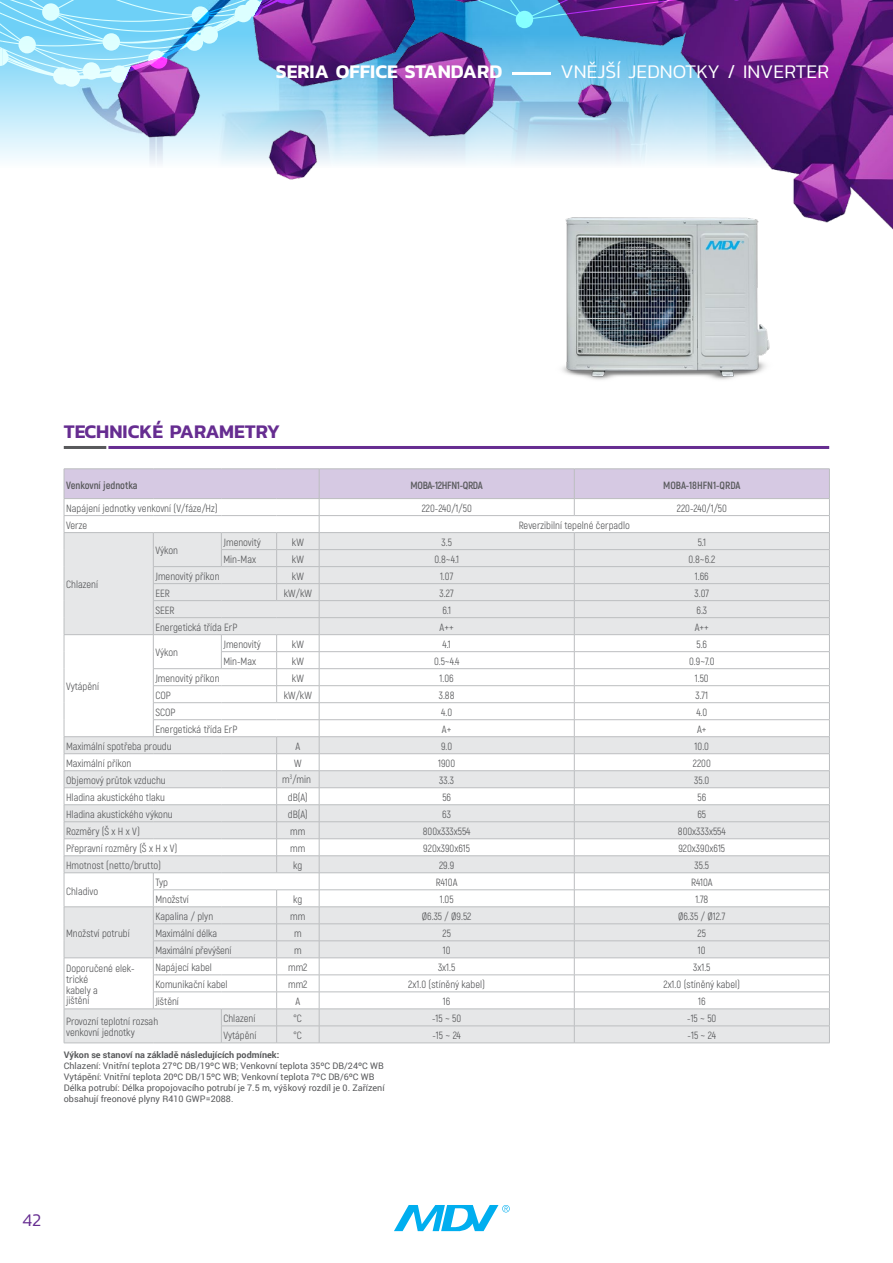
<style>
.page{position:relative;width:893px;height:1263px;background:#fff}
.page>*{position:absolute;margin:0;border:0;box-sizing:border-box;transform-origin:0 0}
.t1{font:300 19.5px "Kanit";color:#fff}
.t2{font:600 19.5px "Kanit";color:#662d91}
.t3{font:300 18px "Kanit";color:#662d91}
.t4{font:10.5px/10.8px "Akrobat";color:#58595b}
.t5{font:700 10.5px "Akrobat";letter-spacing:-.005em;color:#58595b}
.t6{font:700 10.5px "Akrobat";letter-spacing:-.03em;color:#58595b}
.t7{font:9px/10.8px "Roboto";color:#58595b}
.t8{font:700 9px "Roboto";color:#58595b}
.s1{font-weight:600}
</style>
<div class="page">
<img style="left:562px;top:368px;width:203px;height:12px">
<img style="left:0;top:87px;width:109px;height:73px">
<img style="left:109px;top:87px;width:784px;height:281px">
<svg style="left:0;top:0;width:893px;height:87px;background:#7276bc"></svg>
<svg style="left:394px;top:1205px;width:116px;height:26px"></svg>
<hr style="left:64px;top:468px;width:89px;height:1px;background:#bcbec0">
<hr style="left:153px;top:468px;width:68px;height:1px;background:#bcbec0">
<hr style="left:221px;top:468px;width:56px;height:1px;background:#bcbec0">
<hr style="left:277px;top:468px;width:42px;height:1px;background:#bcbec0">
<hr style="left:319px;top:468px;width:255px;height:1px;background:#bcbec0">
<hr style="left:574px;top:468px;width:256px;height:1px;background:#bcbec0">
<hr style="left:64px;top:1043px;width:89px;height:1px;background:#bcbec0">
<hr style="left:153px;top:1043px;width:68px;height:1px;background:#bcbec0">
<svg style="left:64px;top:469px;width:766px;height:574px"></svg>
<hr style="left:221px;top:1043px;width:56px;height:1px;background:#bcbec0">
<hr style="left:277px;top:1043px;width:42px;height:1px;background:#bcbec0">
<hr style="left:319px;top:1043px;width:255px;height:1px;background:#bcbec0">
<hr style="left:574px;top:1043px;width:256px;height:1px;background:#bcbec0">
<hr style="left:108px;top:446px;width:721px;height:3px;background:#662d91">
<hr style="left:64px;top:446px;width:42px;height:3px;background:#58595b">
<h1 class="t1" style="left:276px;top:58px;width:555px"><span class="s1">SERIA OFFICE STANDARD -</span>VNĚJŠÍ JEDNOTKY / INVERTER</h1>
<h1 class="t2" style="left:64px;top:417px;width:218px">TECHNICKÉ PARAMETRY</h1>
<p class="t5" style="left:66px;top:478px;width:73px">Venkovní jednotka</p>
<p class="t6" style="left:411px;top:478px;width:74px">MOBA-12HFN1-QRDA</p>
<p class="t5" style="left:663px;top:478px;width:79px">MOBA-18HFN1-QRDA</p>
<p class="t4" style="left:66px;top:503px;width:153px">Napájení jednotky venkovní (V/fáze/Hz)</p>
<p class="t4" style="left:422px;top:503px;width:52px">220-240/1/50</p>
<p class="t4" style="left:677px;top:503px;width:52px">220-240/1/50</p>
<p class="t4" style="left:66px;top:520px;width:23px">Verze</p>
<p class="t4" style="left:519px;top:520px;width:113px">Reverzibilní tepelné čerpadlo</p>
<p class="t4" style="left:66px;top:579px;width:33px">Chlazení</p>
<p class="t4" style="left:155px;top:545px;width:24px">Výkon</p>
<p class="t4" style="left:223px;top:537px;width:39px">Jmenovitý</p>
<p class="t4" style="left:292px;top:537px;width:13px">kW</p>
<p class="t4" style="left:441px;top:537px;width:12px">3.5</p>
<p class="t4" style="left:698px;top:537px;width:10px">5.1</p>
<p class="t4" style="left:223px;top:554px;width:34px">Min-Max</p>
<p class="t4" style="left:292px;top:554px;width:13px">kW</p>
<p class="t4" style="left:434px;top:554px;width:26px">0.8~4.1</p>
<p class="t4" style="left:688px;top:554px;width:28px">0.8~6.2</p>
<p class="t4" style="left:155px;top:571px;width:66px">Jmenovitý příkon</p>
<p class="t4" style="left:292px;top:571px;width:13px">kW</p>
<p class="t4" style="left:440px;top:571px;width:15px">1.07</p>
<p class="t4" style="left:695px;top:571px;width:15px">1.66</p>
<p class="t4" style="left:155px;top:588px;width:16px">EER</p>
<p class="t4" style="left:284px;top:588px;width:30px">kW/kW</p>
<p class="t4" style="left:440px;top:588px;width:16px">3.27</p>
<p class="t4" style="left:694px;top:588px;width:16px">3.07</p>
<p class="t4" style="left:155px;top:605px;width:21px">SEER</p>
<p class="t4" style="left:442px;top:605px;width:10px">6.1</p>
<p class="t4" style="left:696px;top:605px;width:12px">6.3</p>
<p class="t4" style="left:155px;top:622px;width:84px">Energetická třída ErP</p>
<p class="t4" style="left:440px;top:622px;width:16px">A++</p>
<p class="t4" style="left:695px;top:622px;width:16px">A++</p>
<p class="t4" style="left:155px;top:647px;width:24px">Výkon</p>
<p class="t4" style="left:223px;top:639px;width:39px">Jmenovitý</p>
<p class="t4" style="left:292px;top:639px;width:13px">kW</p>
<p class="t4" style="left:443px;top:639px;width:10px">4.1</p>
<p class="t4" style="left:696px;top:639px;width:12px">5.6</p>
<p class="t4" style="left:223px;top:656px;width:34px">Min-Max</p>
<p class="t4" style="left:292px;top:656px;width:13px">kW</p>
<p class="t4" style="left:434px;top:656px;width:27px">0.5~4.4</p>
<p class="t4" style="left:689px;top:656px;width:27px">0.9~7.0</p>
<p class="t4" style="left:155px;top:673px;width:66px">Jmenovitý příkon</p>
<p class="t4" style="left:292px;top:673px;width:13px">kW</p>
<p class="t4" style="left:440px;top:673px;width:16px">1.06</p>
<p class="t4" style="left:695px;top:673px;width:15px">1.50</p>
<p class="t4" style="left:155px;top:690px;width:17px">COP</p>
<p class="t4" style="left:284px;top:690px;width:30px">kW/kW</p>
<p class="t4" style="left:439px;top:690px;width:17px">3.88</p>
<p class="t4" style="left:695px;top:690px;width:14px">3.71</p>
<p class="t4" style="left:155px;top:707px;width:22px">SCOP</p>
<p class="t4" style="left:441px;top:707px;width:12px">4.0</p>
<p class="t4" style="left:696px;top:707px;width:12px">4.0</p>
<p class="t4" style="left:155px;top:724px;width:84px">Energetická třída ErP</p>
<p class="t4" style="left:442px;top:724px;width:11px">A+</p>
<p class="t4" style="left:697px;top:724px;width:11px">A+</p>
<p class="t4" style="left:66px;top:741px;width:107px">Maximální spotřeba proudu</p>
<p class="t4" style="left:295px;top:741px;width:6px">A</p>
<p class="t4" style="left:441px;top:741px;width:13px">9.0</p>
<p class="t4" style="left:695px;top:741px;width:16px">10.0</p>
<p class="t4" style="left:66px;top:758px;width:67px">Maximální příkon</p>
<p class="t4" style="left:294px;top:758px;width:9px">W</p>
<p class="t4" style="left:438px;top:758px;width:19px">1900</p>
<p class="t4" style="left:693px;top:758px;width:20px">2200</p>
<p class="t4" style="left:66px;top:775px;width:101px">Objemový průtok vzduchu</p>
<p class="t4" style="left:439px;top:775px;width:16px">33.3</p>
<p class="t4" style="left:694px;top:775px;width:17px">35.0</p>
<p class="t4" style="left:66px;top:792px;width:100px">Hladina akustického tlaku</p>
<p class="t4" style="left:288px;top:792px;width:21px">dB(A)</p>
<p class="t4" style="left:442px;top:792px;width:10px">56</p>
<p class="t4" style="left:697px;top:792px;width:10px">56</p>
<p class="t4" style="left:66px;top:809px;width:108px">Hladina akustického výkonu</p>
<p class="t4" style="left:288px;top:809px;width:21px">dB(A)</p>
<p class="t4" style="left:442px;top:809px;width:10px">63</p>
<p class="t4" style="left:697px;top:809px;width:10px">65</p>
<p class="t4" style="left:66px;top:826px;width:75px">Rozměry (Š x H x V)</p>
<p class="t4" style="left:290px;top:826px;width:17px">mm</p>
<p class="t4" style="left:423px;top:826px;width:49px">800x333x554</p>
<p class="t4" style="left:678px;top:826px;width:49px">800x333x554</p>
<p class="t4" style="left:66px;top:843px;width:113px">Přepravní rozměry (Š x H x V)</p>
<p class="t4" style="left:290px;top:843px;width:17px">mm</p>
<p class="t4" style="left:423px;top:843px;width:48px">920x390x615</p>
<p class="t4" style="left:678px;top:843px;width:48px">920x390x615</p>
<p class="t4" style="left:66px;top:860px;width:97px">Hmotnost (netto/brutto)</p>
<p class="t4" style="left:293px;top:860px;width:11px">kg</p>
<p class="t4" style="left:439px;top:860px;width:17px">29.9</p>
<p class="t4" style="left:694px;top:860px;width:16px">35.5</p>
<p class="t4" style="left:66px;top:885px;width:34px">Chladivo</p>
<p class="t4" style="left:66px;top:681px;width:34px">Vytápění</p>
<p class="t4" style="left:282px;top:774px;width:30px">m<sup>3</sup>/min</p>
<p class="t4" style="left:155px;top:877px;width:14px">Typ</p>
<p class="t4" style="left:436px;top:877px;width:23px">R410A</p>
<p class="t4" style="left:691px;top:877px;width:23px">R410A</p>
<p class="t4" style="left:155px;top:894px;width:35px">Množství</p>
<p class="t4" style="left:293px;top:894px;width:11px">kg</p>
<p class="t4" style="left:440px;top:894px;width:15px">1.05</p>
<p class="t4" style="left:695px;top:894px;width:14px">1.78</p>
<p class="t4" style="left:66px;top:928px;width:65px">Množství potrubí</p>
<p class="t4" style="left:155px;top:911px;width:59px">Kapalina / plyn</p>
<p class="t4" style="left:290px;top:911px;width:17px">mm</p>
<p class="t4" style="left:422px;top:911px;width:51px">Ø6.35 / Ø9.52</p>
<p class="t4" style="left:678px;top:911px;width:49px">Ø6.35 / Ø12.7</p>
<p class="t4" style="left:155px;top:928px;width:63px">Maximální délka</p>
<p class="t4" style="left:294px;top:928px;width:9px">m</p>
<p class="t4" style="left:442px;top:928px;width:10px">25</p>
<p class="t4" style="left:698px;top:928px;width:10px">25</p>
<p class="t4" style="left:155px;top:945px;width:78px">Maximální převýšení</p>
<p class="t4" style="left:294px;top:945px;width:9px">m</p>
<p class="t4" style="left:443px;top:945px;width:9px">10</p>
<p class="t4" style="left:698px;top:945px;width:9px">10</p>
<p class="t4" style="left:66px;top:963px;width:70px">Doporučené elek&shy;trické<br>kabely a<br>jištění</p>
<p class="t4" style="left:155px;top:962px;width:58px">Napájecí kabel</p>
<p class="t4" style="left:288px;top:962px;width:21px">mm2</p>
<p class="t4" style="left:438px;top:962px;width:19px">3x1.5</p>
<p class="t4" style="left:693px;top:962px;width:19px">3x1.5</p>
<p class="t4" style="left:155px;top:979px;width:74px">Komunikační kabel</p>
<p class="t4" style="left:288px;top:979px;width:21px">mm2</p>
<p class="t4" style="left:408px;top:979px;width:78px">2x1.0 (stíněný kabel)</p>
<p class="t4" style="left:663px;top:979px;width:78px">2x1.0 (stíněný kabel)</p>
<p class="t4" style="left:155px;top:996px;width:25px">Jištění</p>
<p class="t4" style="left:295px;top:996px;width:6px">A</p>
<p class="t4" style="left:443px;top:996px;width:9px">16</p>
<p class="t4" style="left:698px;top:996px;width:9px">16</p>
<p class="t4" style="left:66px;top:1016px;width:94px">Provozní teplotní rozsah venkovní jednotky</p>
<p class="t4" style="left:223px;top:1013px;width:33px">Chlazení</p>
<p class="t4" style="left:294px;top:1013px;width:10px">°C</p>
<p class="t4" style="left:432px;top:1013px;width:31px">-15 ~ 50</p>
<p class="t4" style="left:687px;top:1013px;width:31px">-15 ~ 50</p>
<p class="t4" style="left:223px;top:1030px;width:34px">Vytápění</p>
<p class="t4" style="left:294px;top:1030px;width:10px">°C</p>
<p class="t4" style="left:432px;top:1030px;width:30px">-15 ~ 24</p>
<p class="t4" style="left:688px;top:1030px;width:30px">-15 ~ 24</p>
<p class="t8" style="left:64px;top:1049px;width:217px">Výkon se stanoví na základě následujících podmínek:</p>
<p class="t7" style="left:64px;top:1060px;width:322px">Chlazení: Vnitřní teplota 27ºC DB/19ºC WB; Venkovní teplota 35ºC DB/24ºC WB Vytápění: Vnitřní teplota 20ºC DB/15ºC WB; Venkovní teplota 7ºC DB/6ºC WB Délka potrubí: Délka propojovacího potrubí je 7.5 m, výškový rozdíl je 0. Zařízení obsahují freonové plyny R410 GWP=2088.</p>
<h2 class="t3" style="left:22px;top:1207px;width:20px">42</h2>
</div>
